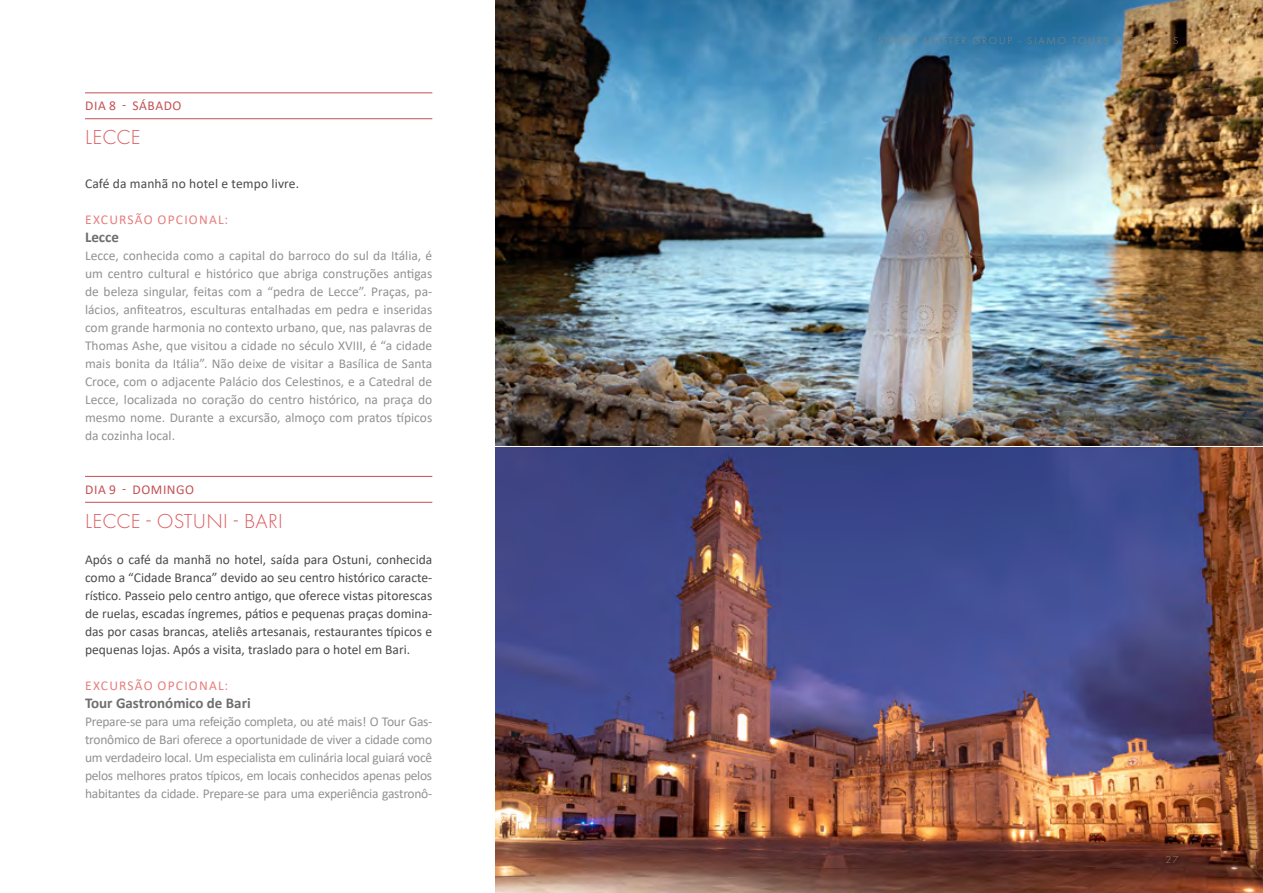
<style>
.page{position:relative;width:1263px;height:893px;background:#fff}
.page>*{position:absolute;margin:0;border:0;box-sizing:border-box;transform-origin:0 0}
.t1{font:300 21px "Futura PT";letter-spacing:.01em;color:#dd5a5f}
.t2{font:700 15px "Calibri";color:#706f6f}
.t3{font:13.5px/18px "Calibri";letter-spacing:-.02em;color:#929292;text-align:justify}
.t4{font:13.5px/18px "Calibri";color:#4a4a49;text-align:justify}
.t5{font:13.5px "Calibri";letter-spacing:.09em;color:#e57e7c}
.t6{font:13.5px "Calibri";letter-spacing:.04em;color:#c35054}
.t7{font:300 10.5px "Futura PT";letter-spacing:.17em;color:#8d8577}
</style>
<div class="page">
<hr style="left:85px;top:93px;width:347px;height:1px;background:#c35054">
<hr style="left:85px;top:118px;width:347px;height:1px;background:#c35054">
<hr style="left:85px;top:476px;width:347px;height:1px;background:#c35054">
<hr style="left:85px;top:502px;width:347px;height:1px;background:#c35054">
<img style="left:495px;top:448px;width:768px;height:445px">
<img style="left:496px;top:0;width:767px;height:445px">
<p class="t6" style="left:85px;top:96px;width:98px">DIA 8 - SÁBADO</p>
<h1 class="t1" style="left:85px;top:125px;width:57px">LECCE</h1>
<p class="t4" style="left:85px;top:174px;width:216px">Café da manhã no hotel e tempo livre.</p>
<p class="t5" style="left:85px;top:210px;width:144px">EXCURSÃO OPCIONAL:</p>
<p class="t2" style="left:85px;top:226px;width:35px">Lecce</p>
<p class="t3" style="left:85px;top:246px;width:349px">Lecce, conhecida como a capital do barroco do sul da Itália, é um centro cultural e histórico que abriga construções antigas de beleza singular, feitas com a “pedra de Lecce”. Praças, pa&shy;lácios, anfiteatros, esculturas entalhadas em pedra e inseridas com grande harmonia no contexto urbano, que, nas palavras de Thomas Ashe, que visitou a cidade no século XVIII, é “a cidade mais bonita da Itália”. Não deixe de visitar a Basílica de Santa Croce, com o adjacente Palácio dos Celestinos, e a Catedral de Lecce, localizada no coração do centro histórico, na praça do mesmo nome. Durante a excursão, almoço com pratos típicos da cozinha local.</p>
<p class="t6" style="left:85px;top:480px;width:110px">DIA 9 - DOMINGO</p>
<h1 class="t1" style="left:85px;top:509px;width:199px">LECCE - OSTUNI - BARI</h1>
<p class="t4" style="left:85px;top:550px;width:349px">Após o café da manhã no hotel, saída para Ostuni, conhecida como a “Cidade Branca” devido ao seu centro histórico caracte&shy;rístico. Passeio pelo centro antigo, que oferece vistas pitorescas de ruelas, escadas íngremes, pátios e pequenas praças domina&shy;das por casas brancas, ateliês artesanais, restaurantes típicos e pequenas lojas. Após a visita, traslado para o hotel em Bari.</p>
<p class="t5" style="left:85px;top:676px;width:144px">EXCURSÃO OPCIONAL:</p>
<p class="t2" style="left:85px;top:692px;width:167px">Tour Gastronómico de Bari</p>
<p class="t3" style="left:85px;top:712px;width:349px">Prepare-se para uma refeição completa, ou até mais! O Tour Gas&shy;tronômico de Bari oferece a oportunidade de viver a cidade como um verdadeiro local. Um especialista em culinária local guiará você pelos melhores pratos típicos, em locais conhecidos apenas pelos habitantes da cidade. Prepare-se para uma experiência gastronô-</p>
<p class="t7" style="left:878px;top:34px;width:302px">SIAMO MASTER GROUP - SIAMO TOURS REGULARES</p>
<p class="t7" style="left:1166px;top:853px;width:15px">27</p>
</div>
